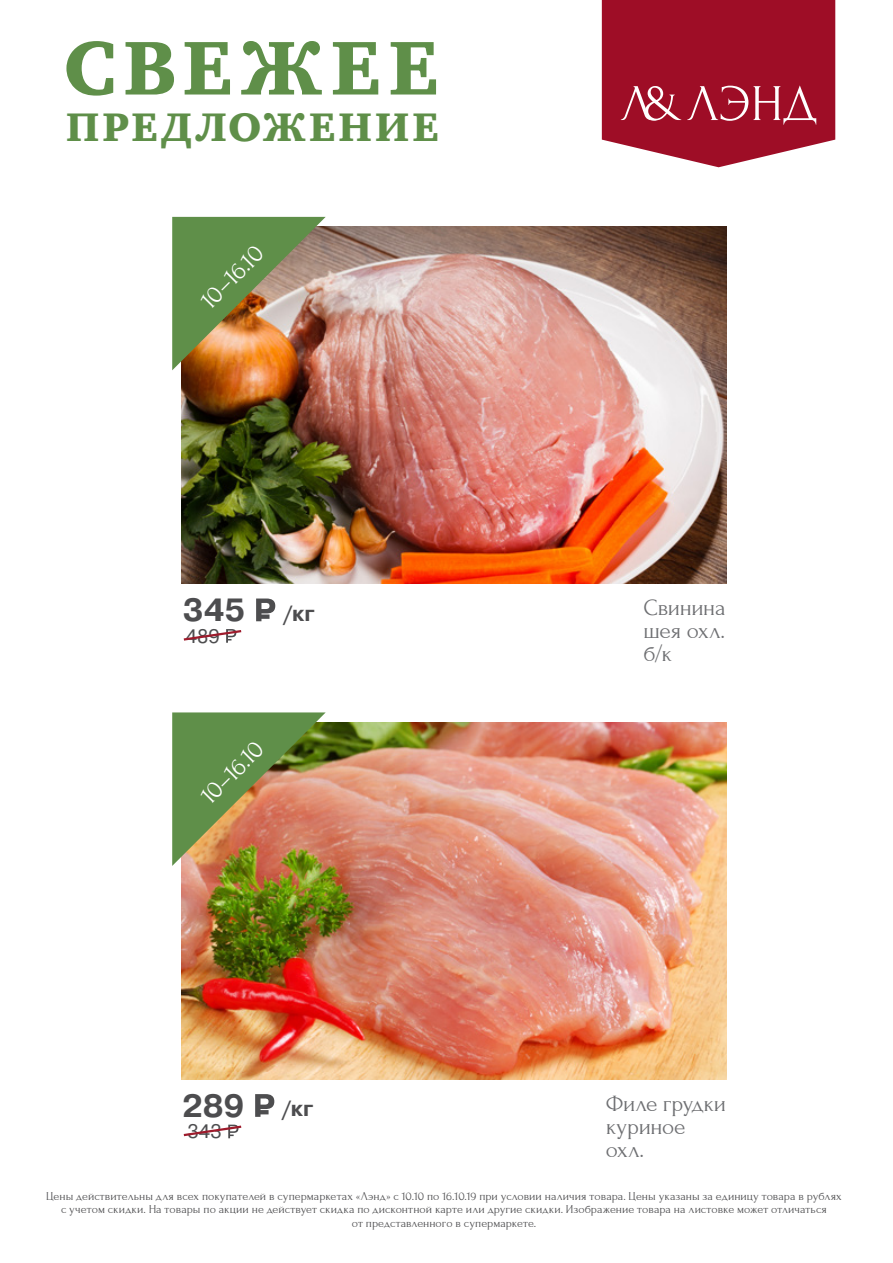
<style>
.page{position:relative;width:893px;height:1263px;background:#fff}
.page>*{position:absolute;margin:0;border:0;box-sizing:border-box;transform-origin:0 0}
.t1{font:78.15px "Charter Black C";letter-spacing:.1em;color:#5f8f49}
.t2{font:40.95px "Charter Black C";letter-spacing:.075em;color:#5f8f49}
.t3{font:700 32.1px "Pragmatica";letter-spacing:-.005em;color:#4d4d4f}
.t4{font:25.5px "Forum";color:#fff}
.t5{font:23.25px/23px "Forum";letter-spacing:-.015em;color:#6d6e71;text-align:justify}
.t6{font:19.5px "Pragmatica";letter-spacing:.005em;color:#4d4d4f}
.t7{font:12px/13.5px "Forum";letter-spacing:.005em;color:#4d4d4f;text-align:center}
.s1{font-size:22.05px}
</style>
<div class="page">
<svg style="left:602px;top:0;width:233px;height:167px;background:#a9293f"></svg>
<img style="left:182px;top:227px;width:544px;height:357px">
<img style="left:182px;top:722px;width:544px;height:357px">
<svg style="left:256px;top:598px;width:19px;height:23px"></svg>
<svg style="left:183px;top:629px;width:59px;height:14px"></svg>
<img style="left:172px;top:217px;width:154px;height:153px">
<svg style="left:255px;top:1094px;width:19px;height:23px"></svg>
<svg style="left:183px;top:1124px;width:59px;height:14px"></svg>
<img style="left:172px;top:712px;width:154px;height:154px">
<h1 class="t1" style="left:63px;top:24px;width:377px">СВЕЖЕЕ</h1>
<h2 class="t2" style="left:66px;top:104px;width:374px">ПРЕДЛОЖЕНИЕ</h2>
<h3 class="t4" style="left:195px;top:294px;width:79px;rotate:-45deg">10–16.10</h3>
<h3 class="t3" style="left:183px;top:589px;width:133px">345 <span class="s1">/кг</span></h3>
<h3 class="t6" style="left:186px;top:624px;width:35px">489</h3>
<h3 class="t4" style="left:195px;top:790px;width:79px;rotate:-45deg">10–16.10</h3>
<h3 class="t3" style="left:182px;top:1085px;width:133px">289 <span class="s1">/кг</span></h3>
<h3 class="t6" style="left:187px;top:1119px;width:36px">343</h3>
<h3 class="t5" style="left:643px;top:596px;width:84px">Свинина шея охл. б/к</h3>
<h3 class="t5" style="left:606px;top:1092px;width:122px;text-align:left">Филе грудки куриное охл.</h3>
<p class="t7" style="left:46px;top:1189px;width:797px">Цены действительны для всех покупателей в супермаркетах «Лэнд» с 10.10 по 16.10.19 при условии наличия товара. Цены указаны за единицу товара в рублях с учетом скидки. На товары по акции не действует скидка по дисконтной карте или другие скидки. Изображение товара на листовке может отличаться<br>от представленного в супермаркете.</p>
</div>
